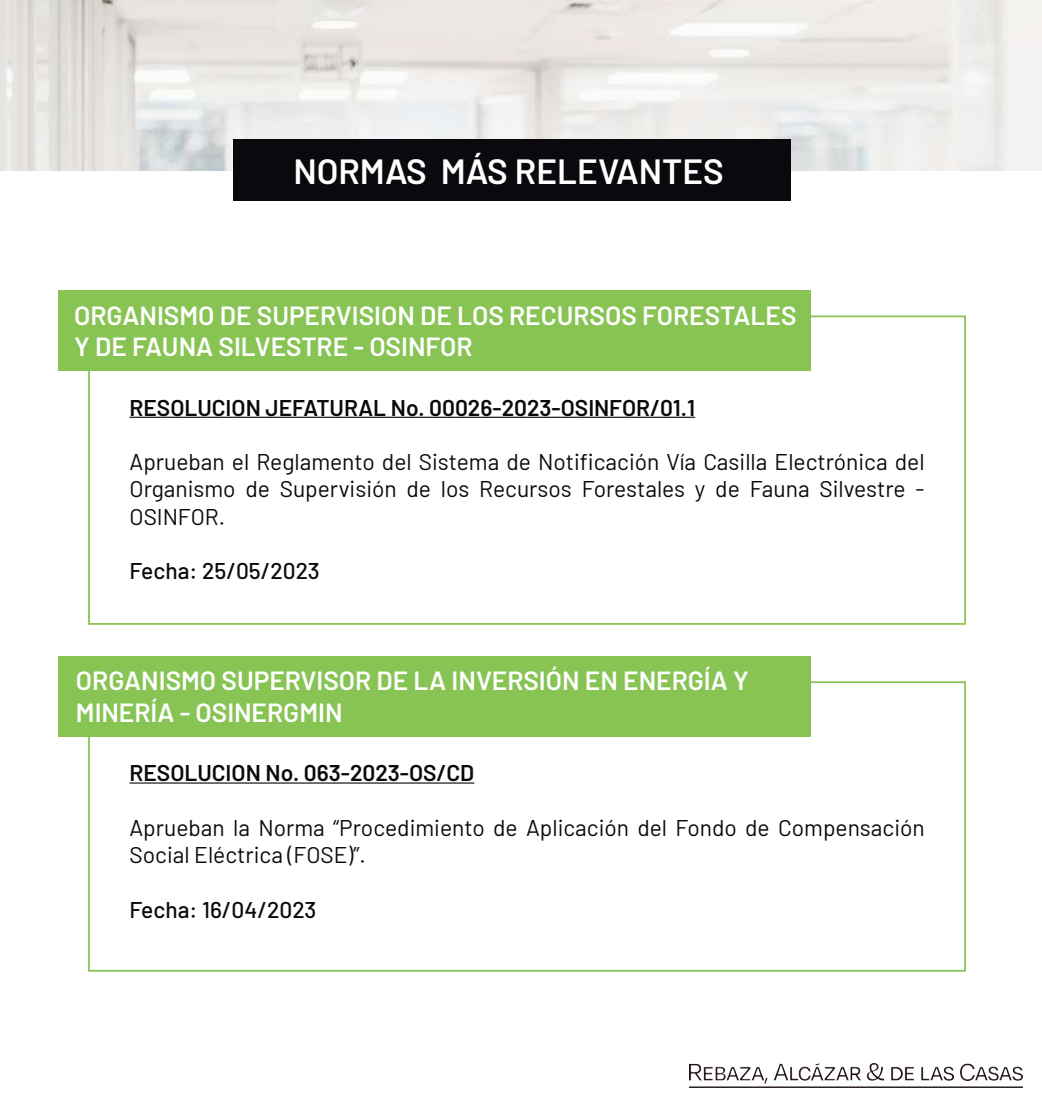
<style>
.page{position:relative;width:1042px;height:1105px;background:#fff}
.page>*{position:absolute;margin:0;border:0;box-sizing:border-box;transform-origin:0 0}
.t1{font:600 35px "Barlow";color:#fff}
.t2{font:600 26.25px/31.5px "Barlow";color:#fff}
.t3{font:22.75px/27.3px "Barlow";color:#0b090d}
.t4{font:600 22.75px "Barlow";color:#0b090d}
.t5{font:500 22.75px "Barlow";color:#0b090d}
</style>
<div class="page">
<img style="left:689px;top:1064px;width:333px;height:24px">
<img style="left:0;top:0;width:1042px;height:170px">
<div style="left:233px;top:139px;width:557px;height:62px;background:#0b090d"></div>
<div style="left:58px;top:656px;width:752px;height:80px;background:#87c454"></div>
<hr style="left:129px;top:782px;width:345px;height:2px;background:#0b090d">
<div style="left:58px;top:291px;width:752px;height:80px;background:#87c454"></div>
<hr style="left:130px;top:417px;width:565px;height:1px;background:#0b090d">
<h1 class="t1" style="left:293px;top:146px;width:432px">NORMAS MÁS RELEVANTES</h1>
<p class="t2" style="left:74px;top:297px;width:724px">ORGANISMO DE SUPERVISION DE LOS RECURSOS FORESTALES<br>Y DE FAUNA SILVESTRE - OSINFOR</p>
<p class="t4" style="left:130px;top:391px;width:567px">RESOLUCION JEFATURAL No. 00026-2023-OSINFOR/01.1</p>
<p class="t3" style="left:130px;top:447px;width:796px;text-align:justify">Aprueban el Reglamento del Sistema de Notificación Vía Casilla Electrónica del Organismo de Supervisión de los Recursos Forestales y de Fauna Silvestre - OSINFOR.</p>
<p class="t5" style="left:130px;top:555px;width:192px">Fecha: 25/05/2023</p>
<p class="t2" style="left:76px;top:663px;width:674px">ORGANISMO SUPERVISOR DE LA INVERSIÓN EN ENERGÍA Y<br>MINERÍA - OSINERGMIN</p>
<p class="t4" style="left:129px;top:756px;width:346px">RESOLUCION No. 063-2023-OS/CD</p>
<p class="t3" style="left:129px;top:812px;width:796px">Aprueban la Norma “Procedimiento de Aplicación del Fondo de Compensación<br>Social Eléctrica (FOSE)”.</p>
<p class="t5" style="left:129px;top:893px;width:188px">Fecha: 16/04/2023</p>
</div>
